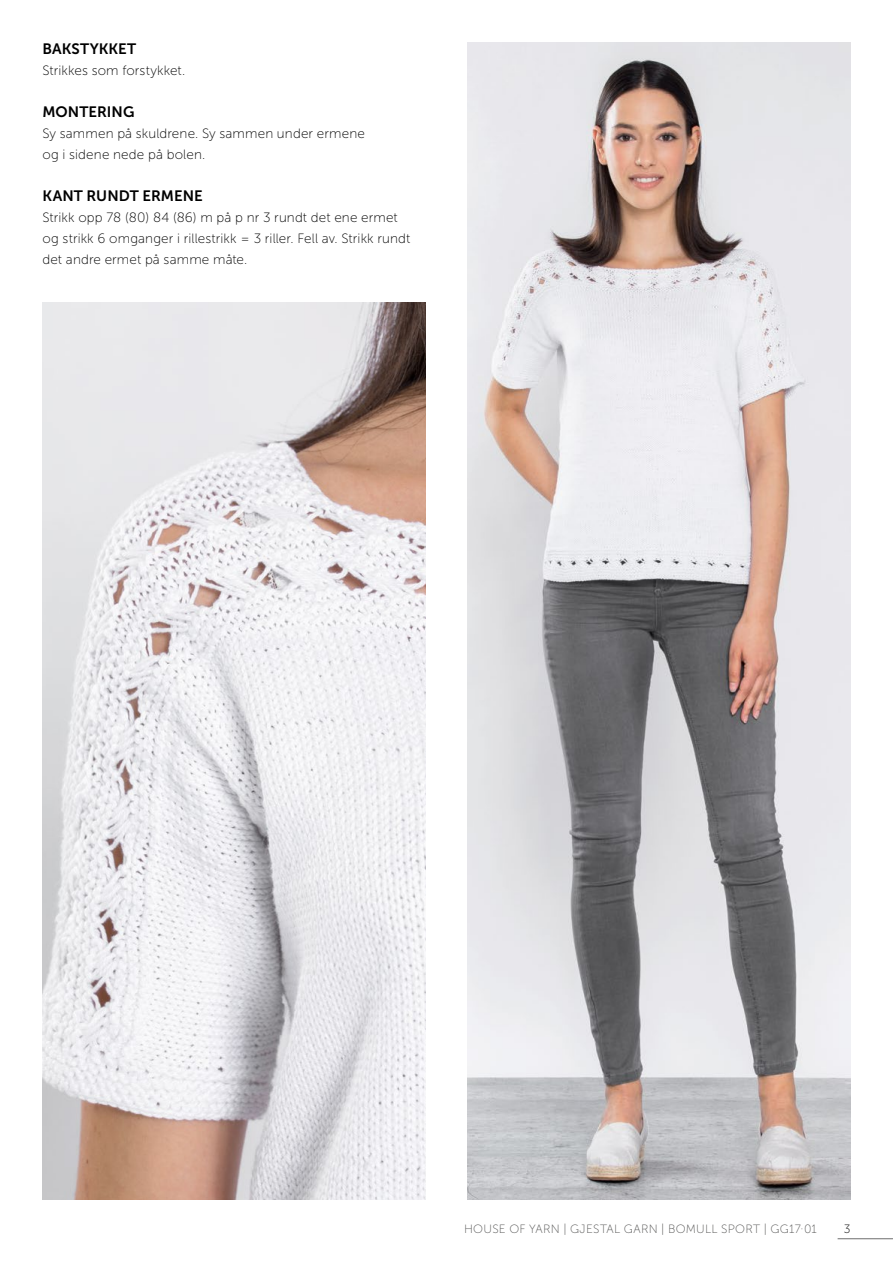
<style>
.page{position:relative;width:893px;height:1263px;background:#fff}
.page>*{position:absolute;margin:0;border:0;box-sizing:border-box;transform-origin:0 0}
.INNHOLD-_Opps{font:15px "Museo Sans 700";color:#000}
.INNHOLD-_Opps-2{font:13.5px/21px "Museo Sans 100";letter-spacing:.01em;color:#000}
.t1{font:12px "Museo Sans 100";letter-spacing:.025em;color:#565655}
.t2{font:12px "Museo Sans 100";color:#000}
</style>
<div class="page">
<hr style="left:838px;top:1238px;width:55px;height:1px;background:#6e6e6e">
<img style="left:43px;top:303px;width:382px;height:896px">
<img style="left:468px;top:43px;width:382px;height:1156px">
<p class="INNHOLD-_Opps" style="left:43px;top:40px;width:95px">BAKSTYKKET</p>
<p class="INNHOLD-_Opps-2" style="left:43px;top:60px;width:144px">Strikkes som forstykket.</p>
<p class="INNHOLD-_Opps" style="left:43px;top:103px;width:93px">MONTERING</p>
<p class="INNHOLD-_Opps-2" style="left:43px;top:123px;width:324px">Sy sammen på skuldrene. Sy sammen under ermene og i sidene nede på bolen.</p>
<p class="INNHOLD-_Opps" style="left:43px;top:187px;width:162px">KANT RUNDT ERMENE</p>
<p class="INNHOLD-_Opps-2" style="left:43px;top:207px;width:369px">Strikk opp 78 (80) 84 (86) m på p nr 3 rundt det ene ermet og strikk 6 omganger i rillestrikk = 3 riller. Fell av. Strikk rundt det andre ermet på samme måte.</p>
<p class="t1" style="left:464px;top:1222px;width:354px">HOUSE OF YARN | GJESTAL GARN | BOMULL SPORT | GG17·01</p>
<p class="t2" style="left:844px;top:1222px;width:8px">3</p>
</div>
